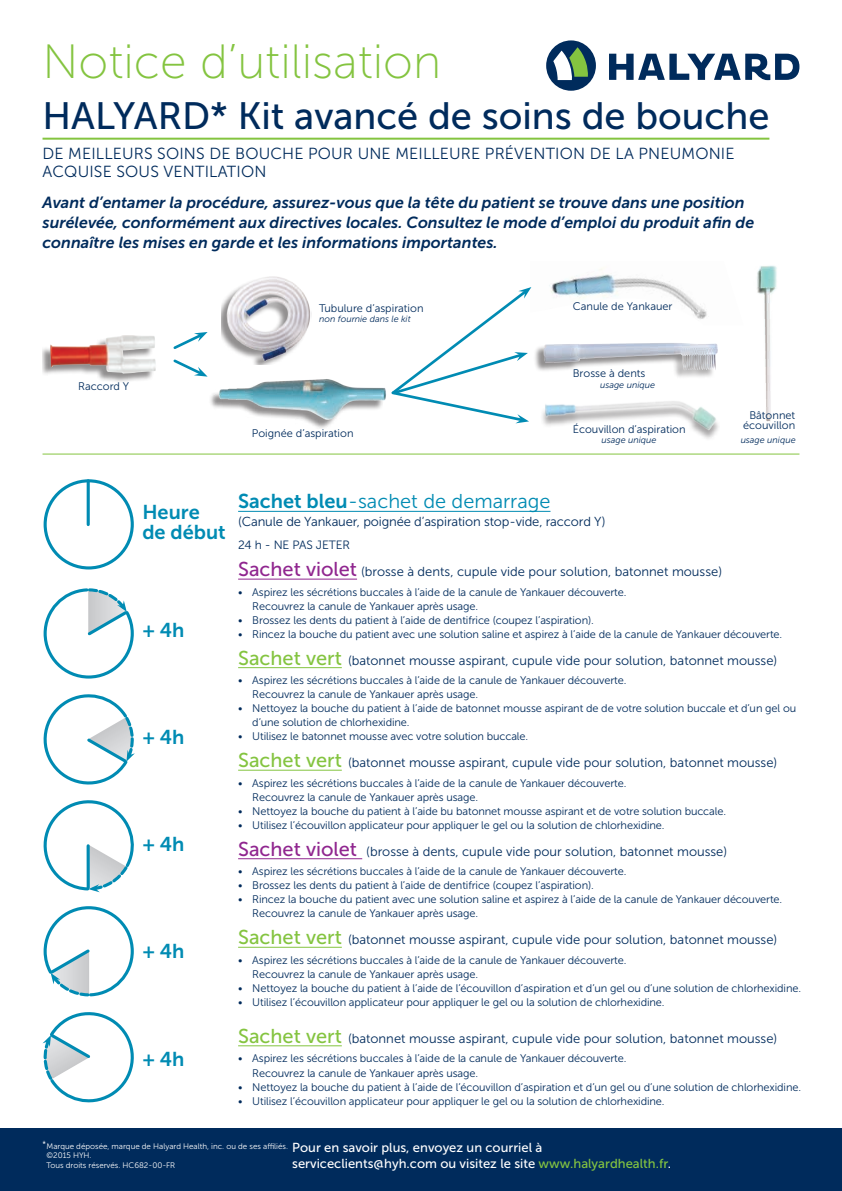
<style>
.page{position:relative;width:842px;height:1191px;background:#fff}
.page>*{position:absolute;margin:0;border:0;box-sizing:border-box;transform-origin:0 0}
.t1{font:48px "Museo Sans 100";color:#84c440}
.t2{font:38px "Museo Sans 500";color:#002b5c}
.t3{font:20px "Museo Sans 300";color:#008bb3}
.t4{font:20px/20px "Museo Sans 700";color:#008bb3}
.t5{font:italic 16px/20px "Museo Sans 700";color:#002b5c}
.t6{font:16px/18px "Museo Sans 300";letter-spacing:.01em;color:#002b5c}
.t7{font:13px "Museo Sans 300";color:#002b5c}
.t8{font:13px/16px "Museo Sans 500";color:#fff}
.t9{font:12px "Museo Sans 300";letter-spacing:-.01em;color:#002b5c}
.t10{font:11px/14px "Museo Sans 300";letter-spacing:-.01em;color:#002b5c}
.t11{font:italic 9px "Museo Sans 300";color:#002b5c}
.t12{font:8px/9.6px "Museo Sans 300";color:#fff}
.s1{font-family:"Museo Sans 700"}
.s2{font-family:"Museo Sans 500";font-size:20px;color:#90268f}
.s3{font-family:"Museo Sans 500";font-size:20px;color:#84c440}
.s4{font-family:"Museo Sans Cond 300";font-size:8.7px}
.s5{color:#84c440}
</style>
<div class="page">
<div style="left:546px;top:40px;width:50px;height:51px;background:#002b5c;border-radius:50%"></div>
<svg style="left:553px;top:47px;width:35px;height:33px"></svg>
<svg style="left:609px;top:54px;width:190px;height:26px"></svg>
<img style="left:757px;top:265px;width:20px;height:157px">
<div style="left:0;top:1128px;width:842px;height:63px;background:#002b5c"></div>
<hr style="left:43px;top:138px;width:726px;height:2px;background:#84c440">
<hr style="left:238px;top:511px;width:312px;height:1px;background:#008bb3">
<hr style="left:238px;top:579px;width:119px;height:1px;background:#90268f">
<hr style="left:238px;top:667px;width:104px;height:1px;background:#84c440">
<hr style="left:238px;top:770px;width:104px;height:1px;background:#84c440">
<hr style="left:238px;top:858px;width:124px;height:1px;background:#90268f">
<hr style="left:238px;top:947px;width:104px;height:1px;background:#84c440">
<hr style="left:238px;top:1045px;width:104px;height:1px;background:#84c440">
<div style="left:43px;top:335px;width:111px;height:48px;background:#231f20;opacity:.5"></div>
<img style="left:50px;top:335px;width:106px;height:39px">
<div style="left:208px;top:380px;width:176px;height:49px;background:#231f20;opacity:.5"></div>
<img style="left:212px;top:364px;width:174px;height:65px">
<img style="left:531px;top:269px;width:176px;height:50px">
<img style="left:542px;top:401px;width:177px;height:38px">
<div style="left:533px;top:343px;width:183px;height:36px;background:#231f20;opacity:.5"></div>
<img style="left:544px;top:343px;width:161px;height:27px">
<svg style="left:391px;top:287px;width:140px;height:136px"></svg>
<img style="left:221px;top:276px;width:91px;height:88px">
<svg style="left:173px;top:332px;width:35px;height:17px"></svg>
<svg style="left:173px;top:359px;width:35px;height:18px"></svg>
<div style="left:44px;top:479px;width:90px;height:90px;border:3px solid #008bb3;border-radius:50%"></div>
<hr style="left:87px;top:481px;width:3px;height:43px;background:#008bb3">
<svg style="left:43px;top:1012px;width:91px;height:90px"></svg>
<svg style="left:43px;top:906px;width:91px;height:91px"></svg>
<svg style="left:43px;top:694px;width:92px;height:198px"></svg>
<svg style="left:43px;top:588px;width:91px;height:91px"></svg>
<hr style="left:43px;top:453px;width:756px;height:1px;background:#84c440">
<h1 class="t1" style="left:43px;top:36px;width:400px">Notice d’utilisation</h1>
<h2 class="t2" style="left:43px;top:95px;width:728px">HALYARD* Kit avancé de soins de bouche</h2>
<h3 class="t6" style="left:43px;top:144px;width:693px">DE MEILLEURS SOINS DE BOUCHE POUR UNE MEILLEURE PRÉVENTION DE LA PNEUMONIE<br>ACQUISE SOUS VENTILATION</h3>
<p class="t5" style="left:43px;top:192px;width:713px">Avant d’entamer la procédure, assurez-vous que la tête du patient se trouve dans une position surélevée, conformément aux directives locales. Consultez le mode d’emploi du produit afin de connaître les mises en garde et les informations importantes.</p>
<p class="t10" style="left:78px;top:380px;width:53px">Raccord Y</p>
<p class="t10" style="left:319px;top:301px;width:106px">Tubulure d’aspiration</p>
<p class="t11" style="left:319px;top:314px;width:93px">non fournie dans le kit</p>
<p class="t10" style="left:573px;top:299px;width:101px">Canule de Yankauer</p>
<p class="t10" style="left:573px;top:366px;width:74px">Brosse à dents</p>
<p class="t11" style="left:600px;top:379px;width:56px">usage unique</p>
<p class="t10" style="left:743px;top:410px;width:54px;line-height:10px;text-align:center">Bâtonnet écouvillon</p>
<p class="t10" style="left:252px;top:426px;width:103px">Poignée d’aspiration</p>
<p class="t10" style="left:573px;top:422px;width:114px">Écouvillon d’aspiration</p>
<p class="t11" style="left:601px;top:434px;width:56px">usage unique</p>
<p class="t11" style="left:741px;top:434px;width:56px">usage unique</p>
<h3 class="t4" style="left:142px;top:502px;width:85px">Heure de début</h3>
<h3 class="t4" style="left:142px;top:619px;width:44px">+ 4h</h3>
<h3 class="t4" style="left:142px;top:727px;width:44px">+ 4h</h3>
<h3 class="t4" style="left:142px;top:834px;width:44px">+ 4h</h3>
<h3 class="t4" style="left:142px;top:941px;width:44px">+ 4h</h3>
<h3 class="t4" style="left:142px;top:1048px;width:44px">+ 4h</h3>
<h3 class="t3" style="left:238px;top:491px;width:314px"><span class="s1">Sachet bleu</span> - sachet de demarrage</h3>
<p class="t7" style="left:238px;top:515px;width:369px">(Canule de Yankauer, poignée d’aspiration stop-vide, raccord Y)</p>
<p class="t9" style="left:238px;top:538px;width:113px">24 h - NE PAS JETER</p>
<p class="t7" style="left:238px;top:564px;width:485px"><span class="s2">Sachet violet</span> (brosse à dents, cupule vide pour solution, batonnet mousse)</p>
<p class="t10" style="left:252px;top:585px;width:376px;text-indent:-14px">• Aspirez les sécrétions buccales à l’aide de la canule de Yankauer découverte.<br>Recouvrez la canule de Yankauer après usage.</p>
<p class="t10" style="left:238px;top:613px;width:357px">• Brossez les dents du patient à l’aide de dentifrice (coupez l’aspiration).</p>
<p class="t10" style="left:238px;top:627px;width:546px">• Rincez la bouche du patient avec une solution saline et aspirez à l’aide de la canule de Yankauer découverte.</p>
<p class="t7" style="left:238px;top:653px;width:541px"><span class="s3">Sachet vert</span> (batonnet mousse aspirant, cupule vide pour solution, batonnet mousse)</p>
<p class="t10" style="left:252px;top:673px;width:376px;text-indent:-14px">• Aspirez les sécrétions buccales à l’aide de la canule de Yankauer découverte.<br>Recouvrez la canule de Yankauer après usage.</p>
<p class="t10" style="left:252px;top:701px;width:545px;text-indent:-14px">• Nettoyez la bouche du patient à l’aide de batonnet mousse aspirant de de votre solution buccale et d’un gel ou d’une solution de chlorhexidine.</p>
<p class="t10" style="left:238px;top:729px;width:292px">• Utilisez le batonnet mousse avec votre solution buccale.</p>
<p class="t7" style="left:238px;top:755px;width:541px"><span class="s3">Sachet vert</span> (batonnet mousse aspirant, cupule vide pour solution, batonnet mousse)</p>
<p class="t10" style="left:252px;top:776px;width:376px;text-indent:-14px">• Aspirez les sécrétions buccales à l’aide de la canule de Yankauer découverte.<br>Recouvrez la canule de Yankauer après usage.</p>
<p class="t10" style="left:238px;top:804px;width:489px">• Nettoyez la bouche du patient à l’aide bu batonnet mousse aspirant et de votre solution buccale.</p>
<p class="t10" style="left:238px;top:818px;width:428px">• Utilisez l’écouvillon applicateur pour appliquer le gel ou la solution de chlorhexidine.</p>
<p class="t7" style="left:238px;top:844px;width:491px"><span class="s2">Sachet violet</span> (brosse à dents, cupule vide pour solution, batonnet mousse)</p>
<p class="t10" style="left:238px;top:864px;width:390px">• Aspirez les sécrétions buccales à l’aide de la canule de Yankauer découverte.</p>
<p class="t10" style="left:238px;top:878px;width:357px">• Brossez les dents du patient à l’aide de dentifrice (coupez l’aspiration).</p>
<p class="t10" style="left:252px;top:892px;width:531px;text-indent:-14px">• Rincez la bouche du patient avec une solution saline et aspirez à l’aide de la canule de Yankauer découverte.<br>Recouvrez la canule de Yankauer après usage.</p>
<p class="t7" style="left:238px;top:932px;width:541px"><span class="s3">Sachet vert</span> (batonnet mousse aspirant, cupule vide pour solution, batonnet mousse)</p>
<p class="t10" style="left:252px;top:953px;width:376px;text-indent:-14px">• Aspirez les sécrétions buccales à l’aide de la canule de Yankauer découverte.<br>Recouvrez la canule de Yankauer après usage.</p>
<p class="t10" style="left:238px;top:981px;width:564px">• Nettoyez la bouche du patient à l’aide de l’écouvillon d’aspiration et d’un gel ou d’une solution de chlorhexidine.</p>
<p class="t10" style="left:238px;top:995px;width:428px">• Utilisez l’écouvillon applicateur pour appliquer le gel ou la solution de chlorhexidine.</p>
<p class="t7" style="left:238px;top:1031px;width:541px"><span class="s3">Sachet vert</span> (batonnet mousse aspirant, cupule vide pour solution, batonnet mousse)</p>
<p class="t10" style="left:252px;top:1051px;width:376px;text-indent:-14px">• Aspirez les sécrétions buccales à l’aide de la canule de Yankauer découverte.<br>Recouvrez la canule de Yankauer après usage.</p>
<p class="t10" style="left:238px;top:1079px;width:564px">• Nettoyez la bouche du patient à l’aide de l’écouvillon d’aspiration et d’un gel ou d’une solution de chlorhexidine.</p>
<p class="t10" style="left:238px;top:1093px;width:428px">• Utilisez l’écouvillon applicateur pour appliquer le gel ou la solution de chlorhexidine.</p>
<p class="t12" style="left:47px;top:1141px;width:243px;text-indent:-4px"><span class="s4">*</span>Marque déposée, marque de Halyard Health, inc. ou de ses affiliés. ©2015 HYH.<br>Tous droits réservés. HC682-00-FR</p>
<p class="t8" style="left:292px;top:1139px;width:380px">Pour en savoir plus, envoyez un courriel à serviceclients@hyh.com ou visitez le site <span class="s5">www.halyardhealth.fr</span>.</p>
</div>
